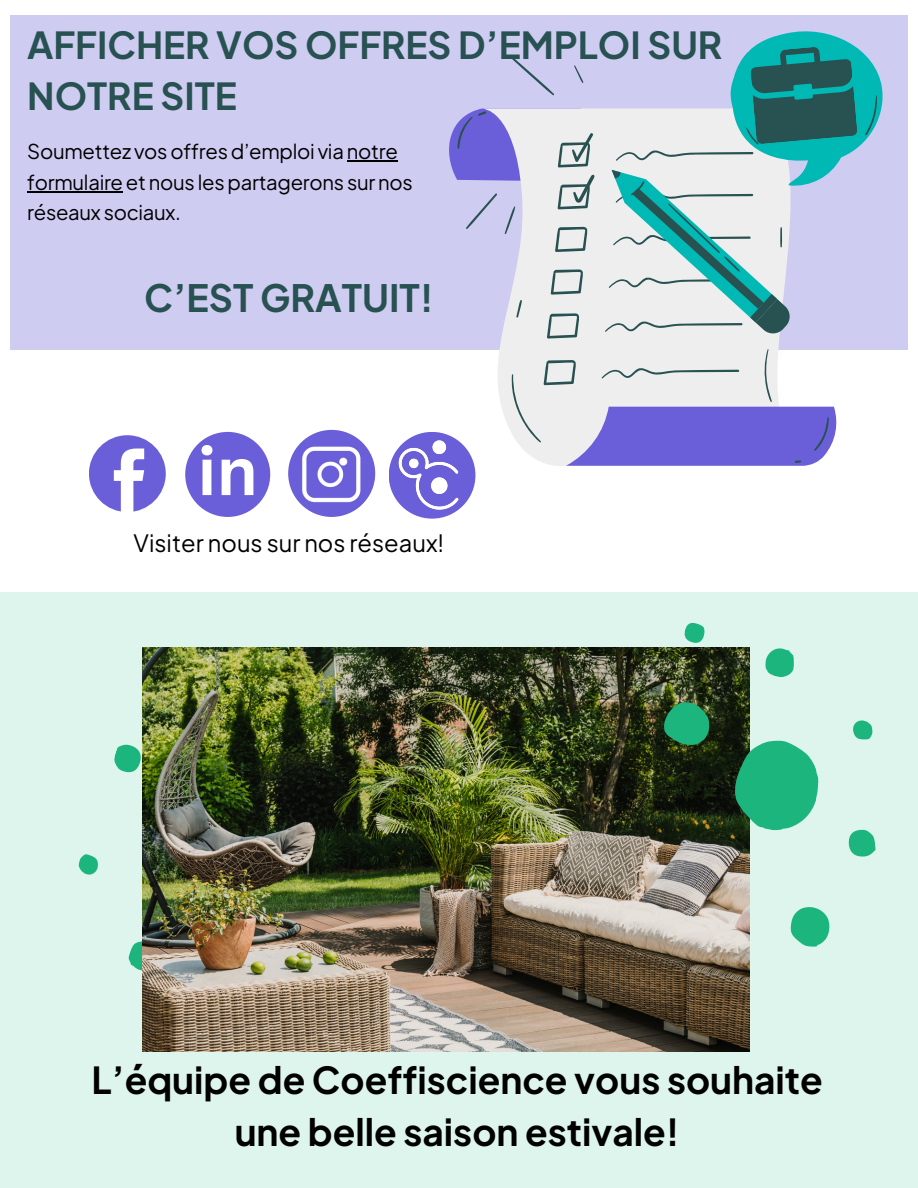
<style>
.page{position:relative;width:918px;height:1188px;background:#fff}
.page>*{position:absolute;margin:0;border:0;box-sizing:border-box;transform-origin:0 0}
.t1{font:700 65.7px "Canva Sans";color:#fff}
.t2{font:700 37.5px "Plus Jakarta Sans";color:#285152}
.t3{font:700 37.05px/51.8px "Plus Jakarta Sans";color:#000;text-align:center}
.t4{font:700 37.05px/51px "Plus Jakarta Sans";color:#285152}
.t5{font:23.7px "Plus Jakarta Sans";color:#000}
.t6{font:20.25px/30.6px "Plus Jakarta Sans";letter-spacing:-.015em;color:#000}
</style>
<div class="page">
<div style="left:10px;top:15px;width:898px;height:335px;background:#cfccf2"></div>
<svg style="left:498px;top:108px;width:281px;height:323px;background:#ebebee"></svg>
<svg style="left:551px;top:269px;width:33px;height:26px"></svg>
<svg style="left:547px;top:313px;width:33px;height:26px"></svg>
<svg style="left:516px;top:300px;width:6px;height:18px"></svg>
<svg style="left:511px;top:349px;width:326px;height:117px;background:#bbb8e4"></svg>
<svg style="left:511px;top:57px;width:43px;height:39px"></svg>
<svg style="left:574px;top:65px;width:10px;height:18px"></svg>
<svg style="left:449px;top:108px;width:146px;height:144px"></svg>
<svg style="left:605px;top:31px;width:278px;height:308px"></svg>
<div style="left:89px;top:435px;width:77px;height:77px;background:#6b5fd9;border-radius:50%"></div>
<svg style="left:114px;top:449px;width:30px;height:63px"></svg>
<div style="left:185px;top:432px;width:85px;height:85px;background:#6b5fd9;border-radius:50%"></div>
<img style="left:288px;top:430px;width:87px;height:87px;border-radius:50%">
<div style="left:389px;top:432px;width:86px;height:87px;background:#6b5fd9;border-radius:50%"></div>
<img style="left:398px;top:441px;width:61px;height:68px">
<div style="left:0;top:592px;width:918px;height:596px;background:#ddf5ec"></div>
<svg style="left:78px;top:657px;width:65px;height:376px"></svg>
<img style="left:143px;top:648px;width:606px;height:403px">
<svg style="left:664px;top:623px;width:211px;height:324px"></svg>
<hr style="left:347px;top:160px;width:51px;height:2px;background:#000">
<hr style="left:27px;top:191px;width:96px;height:1px;background:#000">
<p class="t4" style="left:27px;top:18px;width:697px">AFFICHER VOS OFFRES D’EMPLOI SUR<br>NOTRE SITE</p>
<p class="t6" style="left:27px;top:136px;width:387px">Soumettez vos offres d’emploi via notre formulaire et nous les partagerons sur nos réseaux sociaux.</p>
<p class="t2" style="left:144px;top:273px;width:291px">C’EST GRATUIT!</p>
<h1 class="t1" style="left:197px;top:425px;width:62px">in</h1>
<p class="t5" style="left:134px;top:527px;width:312px">Visiter nous sur nos réseaux!</p>
<p class="t3" style="left:91px;top:1053px;width:733px">L’équipe de Coeffiscience vous souhaite une belle saison estivale!</p>
</div>
